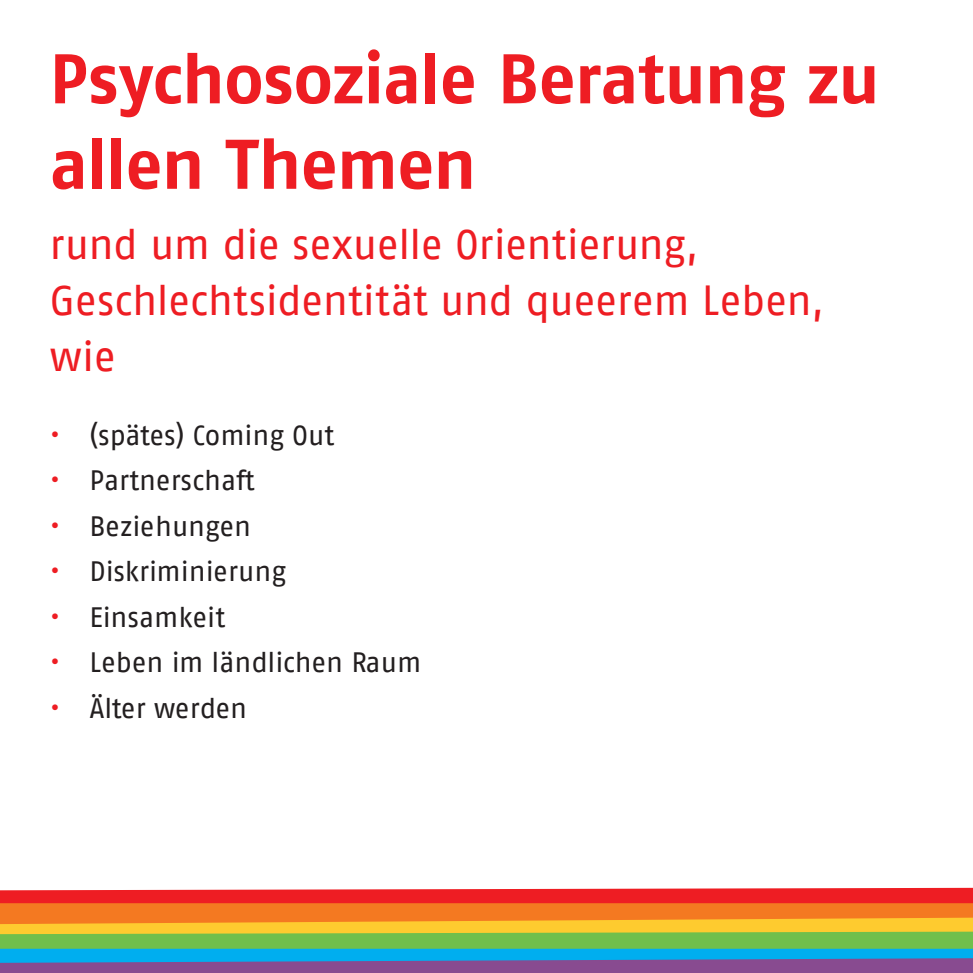
<style>
.page{position:relative;width:973px;height:973px;background:#fff}
.page>*{position:absolute;margin:0;border:0;box-sizing:border-box;transform-origin:0 0}
.t1{font:700 70px/85.4px "AWO Fago Office";letter-spacing:-.015em;color:#ee1d23}
.t2{font:42px/56px "AWO Fago Office";letter-spacing:-.015em;color:#ee1d23}
.t3{font:28px "AWO Fago Office";color:#231f20}
.s1{color:#ee1d23}
</style>
<div class="page">
<svg style="left:0;top:887px;width:972px;height:85px"></svg>
<h1 class="t1" style="left:50px;top:35px;width:831px">Psychosoziale Beratung zu allen Themen</h1>
<h2 class="t2" style="left:50px;top:216px;width:776px">rund um die sexuelle Orientierung,<br>Geschlechtsidentität und queerem Leben, wie</h2>
<p class="t3" style="left:50px;top:419px;width:286px"><span class="s1">•</span> (spätes) Coming Out</p>
<p class="t3" style="left:50px;top:464px;width:206px"><span class="s1">•</span> Partnerschaft</p>
<p class="t3" style="left:50px;top:510px;width:203px"><span class="s1">•</span> Beziehungen</p>
<p class="t3" style="left:50px;top:555px;width:238px"><span class="s1">•</span> Diskriminierung</p>
<p class="t3" style="left:50px;top:601px;width:177px"><span class="s1">•</span> Einsamkeit</p>
<p class="t3" style="left:50px;top:646px;width:373px"><span class="s1">•</span> Leben im ländlichen Raum</p>
<p class="t3" style="left:50px;top:692px;width:199px"><span class="s1">•</span> Älter werden</p>
</div>
